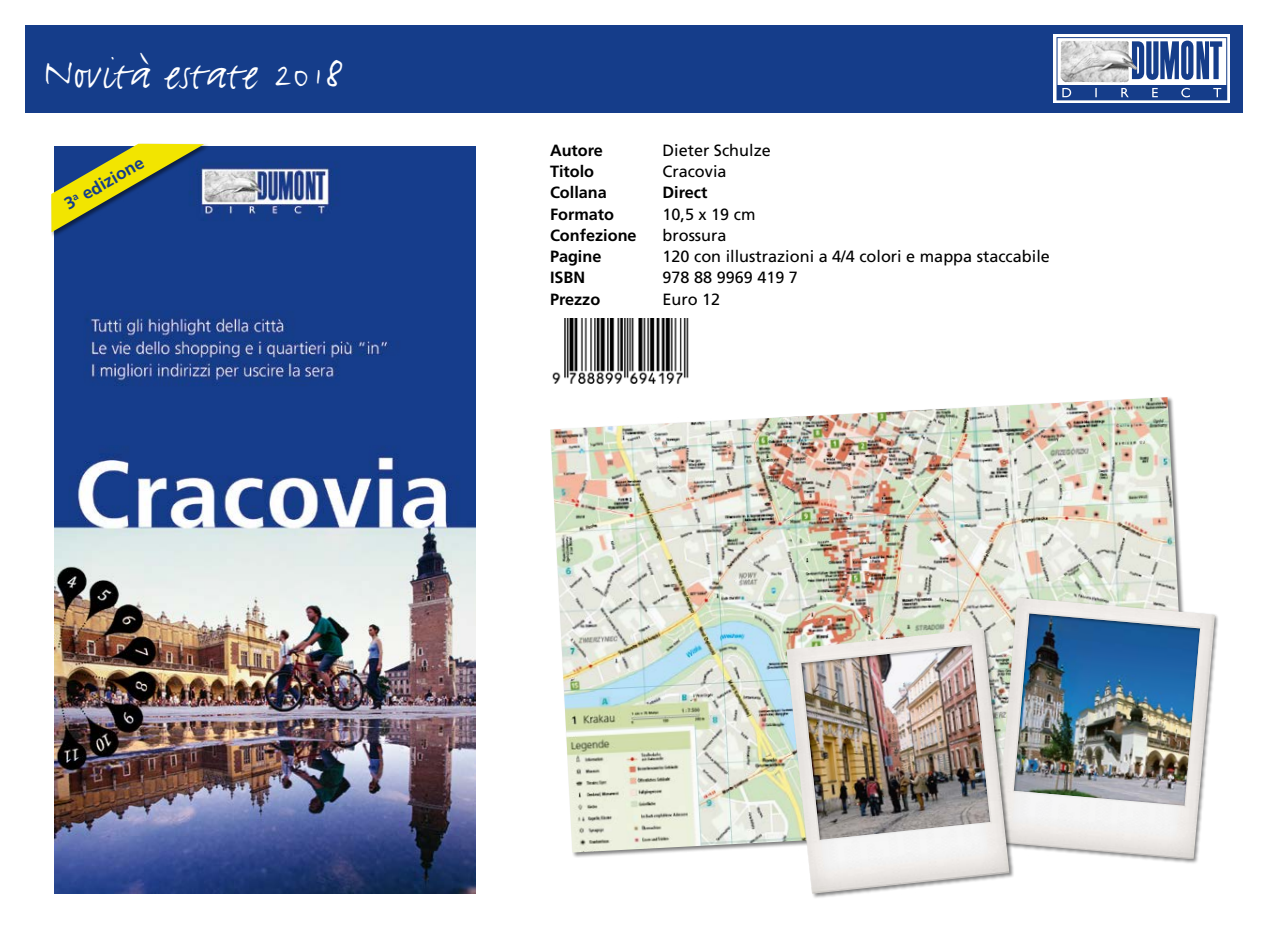
<style>
.page{position:relative;width:1280px;height:940px;background:#fff}
.page>*{position:absolute;margin:0;border:0;box-sizing:border-box;transform-origin:0 0}
.t1{font:50px "FF Justlefthand";color:#fff}
.t2{font:700 17.12px "DM Frutiger LT Pro 65";color:#153d8a}
.t3{font:16.25px "DM Frutiger LT Pro 55 Roman";color:#000}
.t4{font:700 16.25px "DM Frutiger LT Pro 65";color:#000}
</style>
<div class="page">
<div style="left:25px;top:25px;width:1217px;height:87px;background:#153d8a"></div>
<svg style="left:1054px;top:34px;width:176px;height:69px"></svg>
<svg style="left:1057px;top:37px;width:170px;height:63px"></svg>
<img style="left:54px;top:146px;width:421px;height:748px">
<div style="left:51px;top:143px;width:159px;height:95px;background:#000;opacity:.5"></div>
<svg style="left:51px;top:144px;width:153px;height:88px;background:#677a5b"></svg>
<img style="left:550px;top:397px;width:633px;height:456px">
<div style="left:996px;top:597px;width:223px;height:267px;background:#000;opacity:.5"></div>
<img style="left:996px;top:598px;width:219px;height:261px">
<img style="left:552px;top:319px;width:137px;height:64px">
<div style="left:786px;top:628px;width:229px;height:271px;background:#000;opacity:.5"></div>
<img style="left:786px;top:629px;width:223px;height:265px">
<img style="left:789px;top:605px;width:422px;height:236px">
<h1 class="t1" style="left:43px;top:41px;width:303px">Novità estate 2018</h1>
<p class="t2" style="left:61px;top:197px;width:90px;rotate:-30deg">3<sup>a</sup> edizione</p>
<p class="t4" style="left:550px;top:141px;width:54px">Autore</p>
<p class="t3" style="left:662px;top:141px;width:110px">Dieter Schulze</p>
<p class="t4" style="left:550px;top:162px;width:46px">Titolo</p>
<p class="t3" style="left:662px;top:162px;width:66px">Cracovia</p>
<p class="t4" style="left:550px;top:183px;width:58px">Collana</p>
<p class="t4" style="left:662px;top:183px;width:46px">Direct</p>
<p class="t4" style="left:550px;top:205px;width:66px">Formato</p>
<p class="t3" style="left:662px;top:205px;width:95px">10,5 x 19 cm</p>
<p class="t4" style="left:550px;top:226px;width:88px">Confezione</p>
<p class="t3" style="left:662px;top:226px;width:66px">brossura</p>
<p class="t4" style="left:550px;top:247px;width:53px">Pagine</p>
<p class="t3" style="left:662px;top:247px;width:389px">120 con illustrazioni a 4/4 colori e mappa staccabile</p>
<p class="t4" style="left:550px;top:268px;width:37px">ISBN</p>
<p class="t3" style="left:662px;top:268px;width:137px">978 88 9969 419 7</p>
<p class="t4" style="left:550px;top:290px;width:52px">Prezzo</p>
<p class="t3" style="left:662px;top:290px;width:59px">Euro 12</p>
</div>
